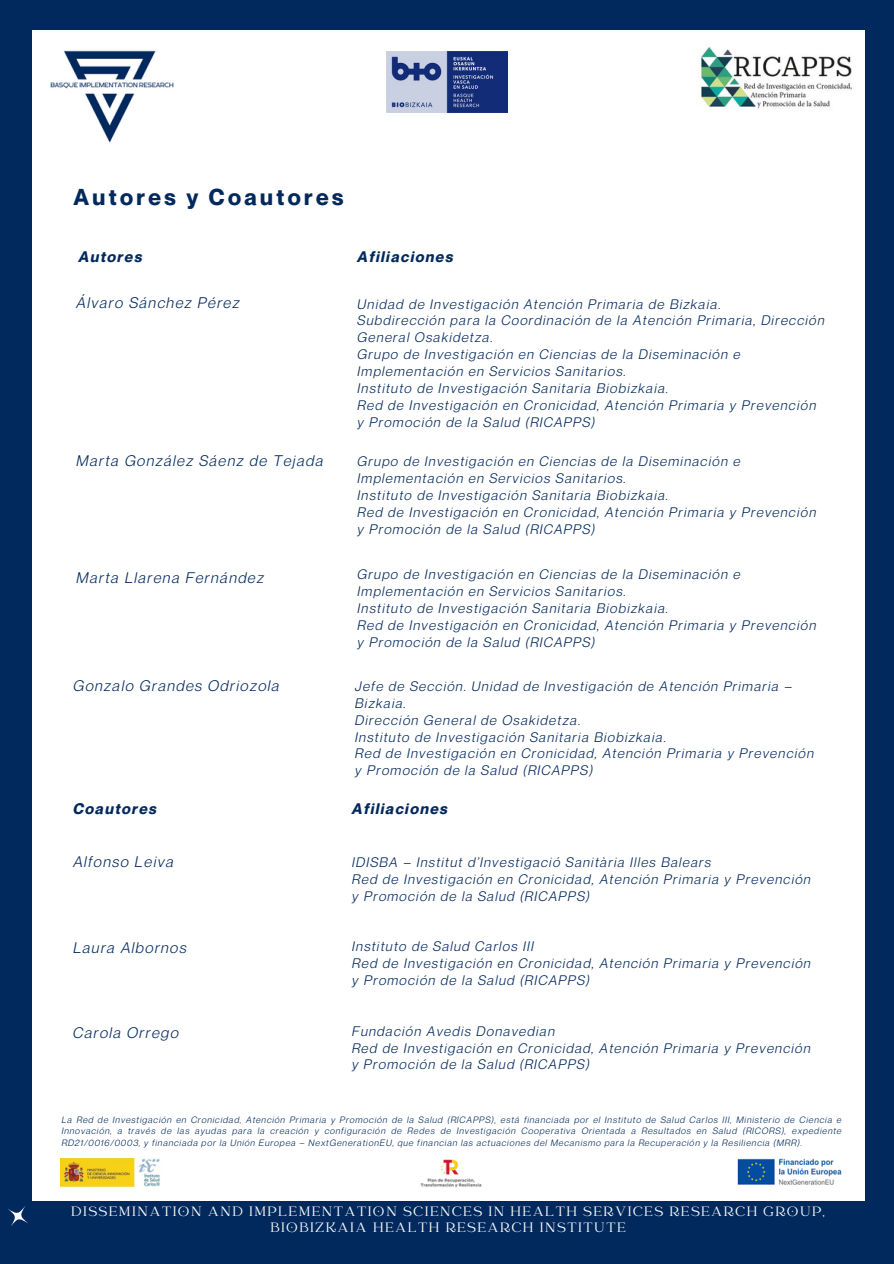
<style>
.page{position:relative;width:894px;height:1264px;background:#fff}
.page>*{position:absolute;margin:0;border:0;box-sizing:border-box;transform-origin:0 0}
.t1{font:700 22.5px "Neue Montreal";letter-spacing:.15em;color:#02295d}
.t2{font:italic 15px "Neue Montreal";letter-spacing:.1em;color:#02295d}
.t3{font:15px/15.8px "Catchy Mager";letter-spacing:.1em;color:#fff;text-align:center}
.t4{font:italic 700 15px "Neue Montreal";letter-spacing:.1em;color:#02295d}
.t5{font:italic 13.5px/16.8px "Neue Montreal";letter-spacing:.1em;color:#02295d}
.t6{font:italic 9px/11.2px "Neue Montreal";letter-spacing:.1em;color:#02295d;text-align:justify}
</style>
<div class="page">
<div style="left:0;top:0;width:893px;height:1263px;background:#02295d"></div>
<div style="left:32px;top:30px;width:832px;height:1170px;background:#fff"></div>
<svg style="left:8px;top:1200px;width:28px;height:26px"></svg>
<img style="left:737px;top:1158px;width:105px;height:27px">
<img style="left:420px;top:1159px;width:62px;height:29px">
<img style="left:61px;top:1158px;width:99px;height:28px">
<img style="left:50px;top:50px;width:124px;height:93px">
<img style="left:701px;top:47px;width:151px;height:62px">
<img style="left:386px;top:51px;width:121px;height:61px">
<h5 class="t1" style="left:74px;top:183px;width:271px">Autores y Coautores</h5>
<h4 class="t4" style="left:79px;top:247px;width:65px">Autores</h4>
<h5 class="t4" style="left:357px;top:247px;width:97px">Afiliaciones</h5>
<h4 class="t2" style="left:76px;top:294px;width:164px">Álvaro Sánchez Pérez</h4>
<h5 class="t5" style="left:357px;top:295px;width:468px">Unidad de Investigación Atención Primaria de Bizkaia.<br>Subdirección para la Coordinación de la Atención Primaria, Dirección General Osakidetza.<br>Grupo de Investigación en Ciencias de la Diseminación e Implementación en Servicios Sanitarios.<br>Instituto de Investigación Sanitaria Biobizkaia.<br>Red de Investigación en Cronicidad, Atención Primaria y Prevención y Promoción de la Salud (RICAPPS)</h5>
<h4 class="t2" style="left:76px;top:451px;width:248px">Marta González Sáenz de Tejada</h4>
<h5 class="t5" style="left:357px;top:453px;width:460px">Grupo de Investigación en Ciencias de la Diseminación e Implementación en Servicios Sanitarios.<br>Instituto de Investigación Sanitaria Biobizkaia.<br>Red de Investigación en Cronicidad, Atención Primaria y Prevención y Promoción de la Salud (RICAPPS)</h5>
<p class="t2" style="left:76px;top:568px;width:189px">Marta Llarena Fernández</p>
<p class="t5" style="left:357px;top:566px;width:460px">Grupo de Investigación en Ciencias de la Diseminación e Implementación en Servicios Sanitarios.<br>Instituto de Investigación Sanitaria Biobizkaia.<br>Red de Investigación en Cronicidad, Atención Primaria y Prevención y Promoción de la Salud (RICAPPS)</p>
<p class="t2" style="left:74px;top:676px;width:207px">Gonzalo Grandes Odriozola</p>
<p class="t5" style="left:355px;top:677px;width:460px">Jefe de Sección. Unidad de Investigación de Atención Primaria – Bizkaia.<br>Dirección General de Osakidetza.<br>Instituto de Investigación Sanitaria Biobizkaia.<br>Red de Investigación en Cronicidad, Atención Primaria y Prevención y Promoción de la Salud (RICAPPS)</p>
<h4 class="t4" style="left:74px;top:799px;width:85px">Coautores</h4>
<h5 class="t4" style="left:352px;top:799px;width:97px">Afiliaciones</h5>
<h4 class="t2" style="left:73px;top:852px;width:102px">Alfonso Leiva</h4>
<h5 class="t5" style="left:352px;top:853px;width:460px">IDISBA – Institut d’Investigació Sanitària Illes Balears<br>Red de Investigación en Cronicidad, Atención Primaria y Prevención y Promoción de la Salud (RICAPPS)</h5>
<h4 class="t2" style="left:73px;top:938px;width:115px">Laura Albornos</h4>
<h5 class="t5" style="left:352px;top:938px;width:460px">Instituto de Salud Carlos III<br>Red de Investigación en Cronicidad, Atención Primaria y Prevención y Promoción de la Salud (RICAPPS)</h5>
<h3 class="t2" style="left:73px;top:1022px;width:107px">Carola Orrego</h3>
<h3 class="t5" style="left:352px;top:1022px;width:460px">Fundación Avedis Donavedian<br>Red de Investigación en Cronicidad, Atención Primaria y Prevención y Promoción de la Salud (RICAPPS)</h3>
<h4 class="t6" style="left:62px;top:1114px;width:781px">La Red de Investigación en Cronicidad, Atención Primaria y Promoción de la Salud (RICAPPS), está financiada por el Instituto de Salud Carlos III, Ministerio de Ciencia e Innovación, a través de las ayudas para la creación y configuración de Redes de Investigación Cooperativa Orientada a Resultados en Salud (RICORS), expediente RD21/0016/0003, y financiada por la Unión Europea – NextGenerationEU, que financian las actuaciones del Mecanismo para la Recuperación y la Resiliencia (MRR).</h4>
<h3 class="t3" style="left:71px;top:1204px;width:754px">DISSEMINATION AND IMPLEMENTATION SCIENCES IN HEALTH SERVICES RESEARCH GROUP,<br>BIOBIZKAIA HEALTH RESEARCH INSTITUTE</h3>
</div>
